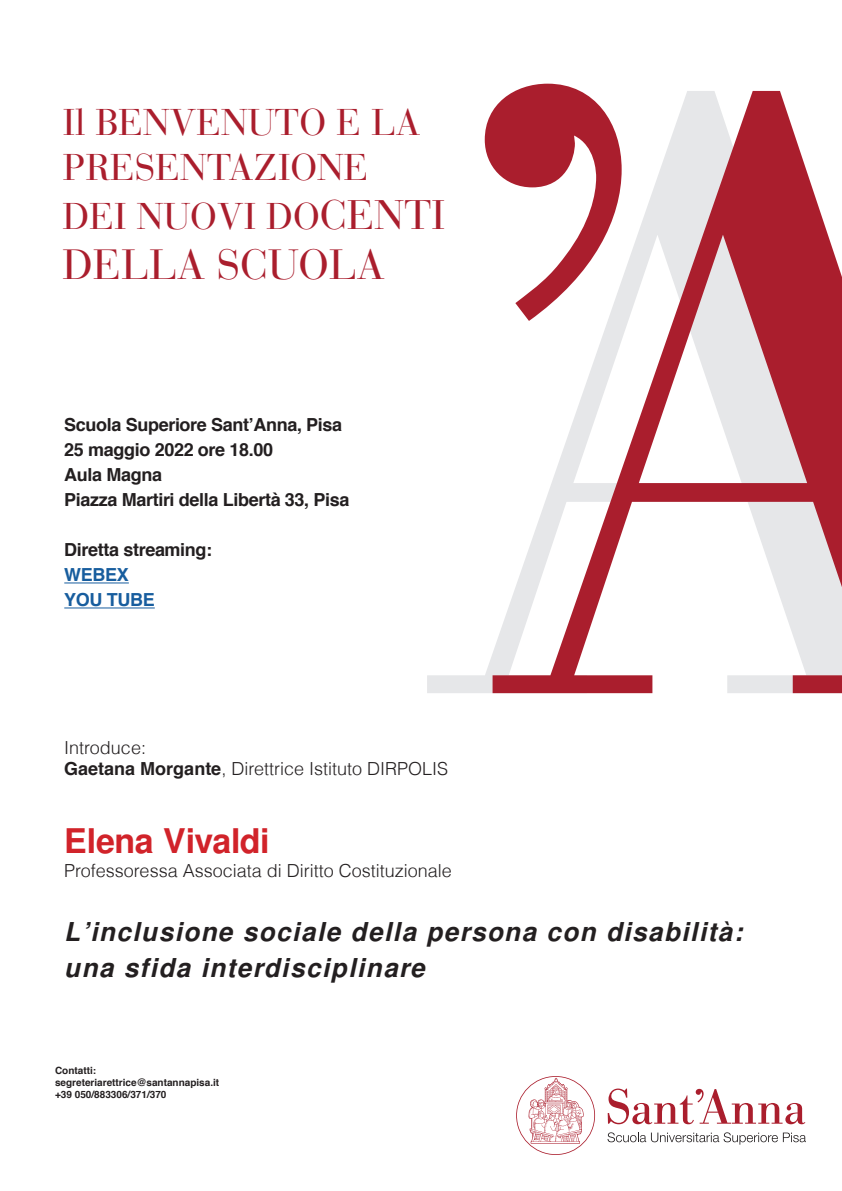
<style>
.page{position:relative;width:842px;height:1191px;background:#fff}
.page>*{position:absolute;margin:0;border:0;box-sizing:border-box;transform-origin:0 0}
.t1{font:42px "Bauer Bodoni";color:#aa1e2d}
.t2{font:37px "Bauer Bodoni";color:#aa1e2d}
.t3{font:700 34px "Free Sans";letter-spacing:-.015em;color:#d1232a}
.t4{font:italic 700 26px/36px "Free Sans";letter-spacing:.06em;color:#231f20}
.t5{font:700 18px "Helvetica";letter-spacing:-.02em;color:#231f20}
.t6{font:300 18px "Helvetica";color:#231f20}
.t7{font:700 18px "Helvetica";letter-spacing:-.02em;color:#175d9e}
.t8{font:700 10px "Helvetica";color:#231f20}
.s1{font-size:41px}
.s2{font-weight:700}
</style>
<div class="page">
<svg style="left:427px;top:135px;width:66px;height:558px"></svg>
<svg style="left:485px;top:84px;width:95px;height:237px"></svg>
<svg style="left:493px;top:91px;width:349px;height:602px"></svg>
<svg style="left:608px;top:1088px;width:197px;height:36px"></svg>
<svg style="left:607px;top:1132px;width:199px;height:12px"></svg>
<svg style="left:516px;top:1076px;width:79px;height:79px"></svg>
<hr style="left:64px;top:582px;width:65px;height:1px;background:#175d9e">
<hr style="left:64px;top:607px;width:91px;height:1px;background:#175d9e">
<p class="t2" style="left:63px;top:101px;width:359px">Il BENVENUTO E LA</p>
<p class="t2" style="left:63px;top:145px;width:307px">PRESENTAZIONE</p>
<p class="t2" style="left:63px;top:194px;width:384px">DEI NUOVI DO<span class="s1">CENTI</span></p>
<p class="t1" style="left:63px;top:240px;width:324px">DELLA SCUOLA</p>
<p class="t5" style="left:64px;top:410px;width:279px">Scuola Superiore Sant’Anna, Pisa</p>
<p class="t5" style="left:64px;top:435px;width:210px">25 maggio 2022 ore 18.00</p>
<p class="t5" style="left:64px;top:460px;width:99px">Aula Magna</p>
<p class="t5" style="left:64px;top:485px;width:287px">Piazza Martiri della Libertà 33, Pisa</p>
<p class="t5" style="left:64px;top:535px;width:149px">Diretta streaming:</p>
<p class="t7" style="left:64px;top:560px;width:66px">WEBEX</p>
<p class="t7" style="left:64px;top:585px;width:92px">YOU TUBE</p>
<p class="t6" style="left:64px;top:736px;width:83px">Introduce:</p>
<p class="t6" style="left:64px;top:757px;width:385px"><span class="s2">Gaetana Morgante</span>, Direttrice Istituto DIRPOLIS</p>
<p class="t3" style="left:64px;top:816px;width:207px">Elena Vivaldi</p>
<p class="t6" style="left:64px;top:859px;width:389px">Professoressa Associata di Diritto Costituzionale</p>
<p class="t4" style="left:64px;top:913px;width:680px">L’inclusione sociale della persona con disabilità: una sfida interdisciplinare</p>
<p class="t8" style="left:55px;top:1062px;width:43px">Contatti:</p>
<p class="t8" style="left:55px;top:1074px;width:166px">segreteriarettrice@santannapisa.it</p>
<p class="t8" style="left:55px;top:1086px;width:113px">+39 050/883306/371/370</p>
</div>
